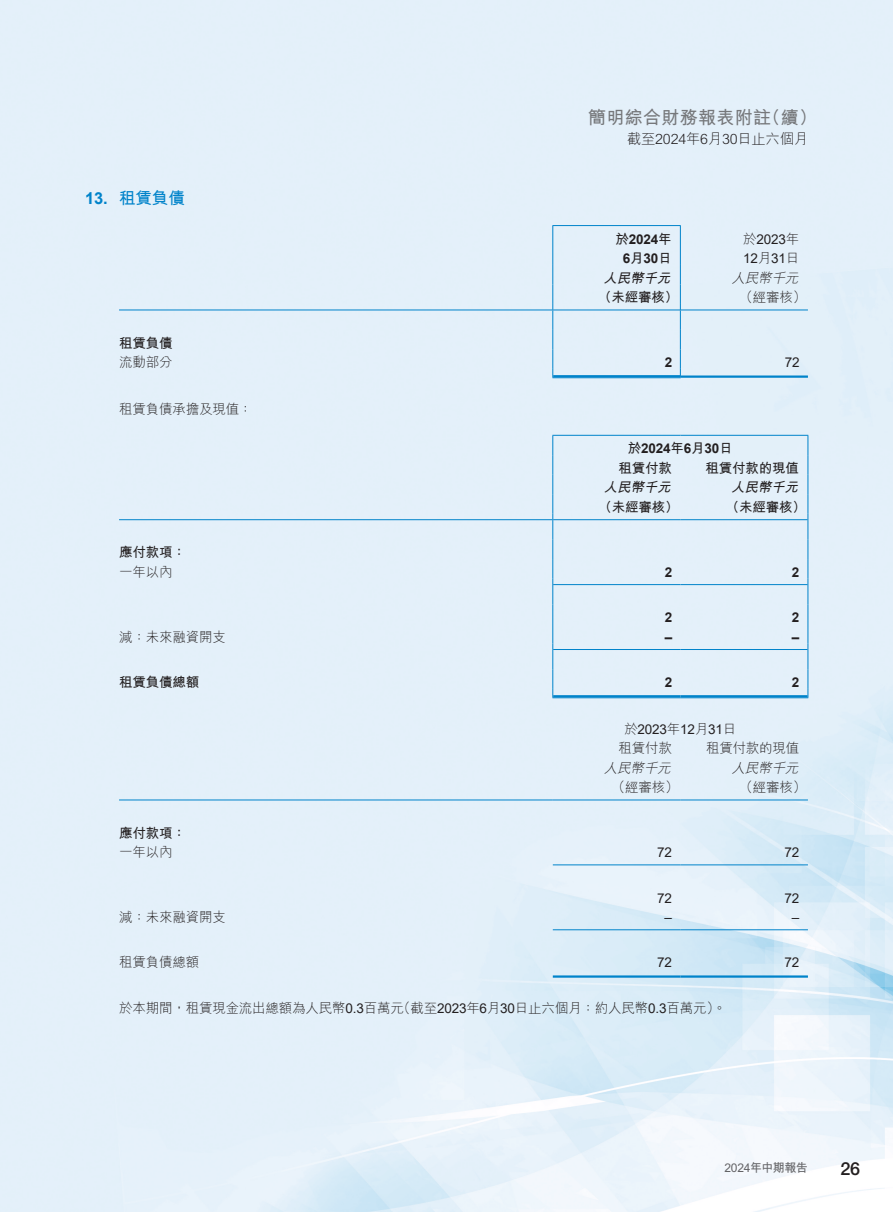
<style>
.page{position:relative;width:893px;height:1212px;background:#fff}
.page>*{position:absolute;margin:0;border:0;box-sizing:border-box;transform-origin:0 0}
.t1{font:700 18px "M Hei HK";letter-spacing:.015em;color:#76787b}
.t2{font:500 18px "Helvetica Neue LT Pro";color:#231f20}
.t3{font:700 16.5px "M Hei HK";color:#0083ca}
.t4{font:700 16.5px "Arial";color:#0083ca}
.t5{font:300 14.25px "M Hei HK";letter-spacing:-.015em;color:#231f20}
.t6{font:300 13.5px "M Hei HK";letter-spacing:-.015em;color:#231f20}
.t7{font:700 13.5px "M Hei HK";letter-spacing:-.015em;color:#231f20}
.t8{font:13.5px/19.5px "Arial";letter-spacing:-.015em;color:#231f20}
.t9{font:700 13.5px/19.5px "Arial";letter-spacing:-.015em;color:#231f20;text-align:center}
.t10{font:italic 300 13.5px "M Hei HK";color:#231f20}
.t11{font:italic 700 13.5px "M Hei HK";color:#231f20}
.t12{font:700 12px "M Hei HK";letter-spacing:-.035em;color:#636366}
.s1{font-family:"M Hei HK"}
.s2{font-family:"M Hei HK";font-weight:300}
.s3{font-family:"Arial";font-weight:400}
</style>
<div class="page">
<img style="left:0;top:0;width:893px;height:1212px">
<hr style="left:552px;top:226px;width:1px;height:39px;background:#0083ca">
<hr style="left:552px;top:225px;width:129px;height:1px;background:#0083ca">
<hr style="left:680px;top:226px;width:1px;height:39px;background:#0083ca">
<svg style="left:552px;top:265px;width:1px;height:112px"></svg>
<hr style="left:552px;top:377px;width:129px;height:1px;background:#0083ca">
<svg style="left:680px;top:265px;width:1px;height:112px"></svg>
<hr style="left:119px;top:310px;width:433px;height:1px;background:#0083ca">
<hr style="left:553px;top:310px;width:127px;height:1px;background:#0083ca">
<hr style="left:681px;top:310px;width:127px;height:1px;background:#0083ca">
<hr style="left:553px;top:375px;width:127px;height:2px;background:#0083ca">
<hr style="left:681px;top:375px;width:127px;height:3px;background:#0083ca">
<hr style="left:552px;top:435px;width:128px;height:1px;background:#0083ca">
<hr style="left:680px;top:435px;width:128px;height:1px;background:#0083ca">
<svg style="left:552px;top:436px;width:1px;height:261px"></svg>
<hr style="left:552px;top:697px;width:128px;height:1px;background:#0083ca">
<svg style="left:807px;top:436px;width:1px;height:261px"></svg>
<hr style="left:680px;top:697px;width:128px;height:1px;background:#0083ca">
<hr style="left:119px;top:519px;width:433px;height:1px;background:#0083ca">
<hr style="left:553px;top:519px;width:127px;height:1px;background:#0083ca">
<hr style="left:680px;top:519px;width:127px;height:1px;background:#0083ca">
<hr style="left:553px;top:584px;width:127px;height:1px;background:#0083ca">
<hr style="left:680px;top:584px;width:127px;height:1px;background:#0083ca">
<hr style="left:553px;top:649px;width:127px;height:1px;background:#0083ca">
<hr style="left:680px;top:649px;width:127px;height:1px;background:#0083ca">
<hr style="left:553px;top:695px;width:127px;height:2px;background:#0083ca">
<hr style="left:680px;top:695px;width:127px;height:2px;background:#0083ca">
<hr style="left:119px;top:799px;width:434px;height:1px;background:#0083ca">
<hr style="left:553px;top:799px;width:127px;height:1px;background:#0083ca">
<hr style="left:680px;top:799px;width:128px;height:1px;background:#0083ca">
<hr style="left:553px;top:864px;width:127px;height:1px;background:#0083ca">
<hr style="left:680px;top:864px;width:128px;height:1px;background:#0083ca">
<hr style="left:553px;top:929px;width:127px;height:1px;background:#0083ca">
<hr style="left:680px;top:929px;width:128px;height:1px;background:#0083ca">
<hr style="left:553px;top:975px;width:127px;height:3px;background:#0083ca">
<hr style="left:680px;top:975px;width:128px;height:3px;background:#0083ca">
<h1 class="t1" style="left:588px;top:104px;width:184px">簡明綜合財務報表附註</h1>
<h1 class="t1" style="left:762px;top:104px;width:56px">（續(</h1>
<p class="t5" style="left:627px;top:129px;width:182px">截至2024年月6 30日止六個月</p>
<p class="t4" style="left:85px;top:187px;width:24px">13.</p>
<p class="t3" style="left:119px;top:186px;width:67px">租賃負債</p>
<p class="t7" style="left:119px;top:333px;width:55px">租賃負債</p>
<p class="t6" style="left:119px;top:353px;width:55px">流動部分</p>
<p class="t6" style="left:119px;top:399px;width:135px">租賃負債承擔及現值：</p>
<p class="t7" style="left:119px;top:543px;width:68px">應付款項：</p>
<p class="t6" style="left:119px;top:562px;width:55px">一年以內</p>
<p class="t6" style="left:119px;top:627px;width:108px">減：未來融資開支</p>
<p class="t7" style="left:119px;top:672px;width:82px">租賃負債總額</p>
<p class="t7" style="left:119px;top:823px;width:68px">應付款項：</p>
<p class="t6" style="left:119px;top:843px;width:55px">一年以內</p>
<p class="t9" style="left:615px;top:229px;width:58px"><span class="s1">於</span>2024<span class="s1">年月</span>6 30<span class="s1">日</span></p>
<p class="t8" style="left:743px;top:229px;width:58px"><span class="s2">於</span>2023<span class="s2">年<br></span>12<span class="s2">月</span>31<span class="s2">日</span></p>
<p class="t10" style="left:731px;top:268px;width:72px">人民幣千元</p>
<p class="t11" style="left:603px;top:268px;width:72px">人民幣千元</p>
<p class="t7" style="left:598px;top:287px;width:82px">（未經審核）</p>
<p class="t9" style="left:665px;top:353px;width:9px">2</p>
<p class="t6" style="left:739px;top:288px;width:68px">（經審核(</p>
<p class="t8" style="left:785px;top:353px;width:16px">72</p>
<p class="t9" style="left:628px;top:439px;width:106px"><span class="s1">於</span>2024<span class="s1">年月</span>6 30<span class="s1">日</span></p>
<p class="t7" style="left:706px;top:458px;width:95px">租賃付款的現值</p>
<p class="t7" style="left:618px;top:458px;width:55px">租賃付款</p>
<p class="t11" style="left:604px;top:478px;width:72px">人民幣千元</p>
<p class="t11" style="left:731px;top:478px;width:72px">人民幣千元</p>
<p class="t7" style="left:598px;top:497px;width:82px">（未經審核）</p>
<p class="t7" style="left:726px;top:497px;width:82px">（未經審核(</p>
<p class="t9" style="left:665px;top:562px;width:9px">2</p>
<p class="t9" style="left:792px;top:562px;width:9px">2</p>
<p class="t9" style="left:665px;top:608px;width:9px">2</p>
<p class="t9" style="left:792px;top:608px;width:9px">2</p>
<p class="t9" style="left:665px;top:627px;width:9px">–</p>
<p class="t9" style="left:792px;top:627px;width:9px">–</p>
<p class="t9" style="left:665px;top:673px;width:9px">2</p>
<p class="t9" style="left:792px;top:673px;width:9px">2</p>
<p class="t8" style="left:624px;top:719px;width:114px"><span class="s2">於</span>2023<span class="s2">年</span>12<span class="s2">月</span>31<span class="s2">日</span></p>
<p class="t6" style="left:706px;top:739px;width:95px">租賃付款的現值</p>
<p class="t6" style="left:618px;top:739px;width:55px">租賃付款</p>
<p class="t10" style="left:604px;top:758px;width:72px">人民幣千元</p>
<p class="t10" style="left:731px;top:758px;width:72px">人民幣千元</p>
<p class="t6" style="left:612px;top:778px;width:68px">（經審核）</p>
<p class="t6" style="left:739px;top:778px;width:68px">（經審核(</p>
<p class="t8" style="left:657px;top:842px;width:16px">72</p>
<p class="t8" style="left:785px;top:842px;width:16px">72</p>
<p class="t6" style="left:119px;top:907px;width:108px">減：未來融資開支</p>
<p class="t6" style="left:119px;top:953px;width:82px">租賃負債總額</p>
<p class="t8" style="left:657px;top:888px;width:16px">72</p>
<p class="t8" style="left:664px;top:907px;width:9px">–</p>
<p class="t8" style="left:657px;top:953px;width:16px">72</p>
<p class="t6" style="left:397px;top:999px;width:331px">（截至<span class="s3">2023</span>年月<span class="s3">6 30</span>日止六個月：約人民幣<span class="s3">0.3</span>百萬元。(</p>
<p class="t6" style="left:119px;top:999px;width:286px">於本期間，租賃現金流出總額為人民幣<span class="s3">0.3</span>百萬元</p>
<p class="t8" style="left:785px;top:888px;width:16px">72</p>
<p class="t8" style="left:792px;top:907px;width:9px">–</p>
<p class="t8" style="left:785px;top:953px;width:16px">72</p>
<p class="t12" style="left:724px;top:1159px;width:85px">2024年中期報告</p>
<h1 class="t2" style="left:841px;top:1157px;width:21px">26</h1>
</div>
